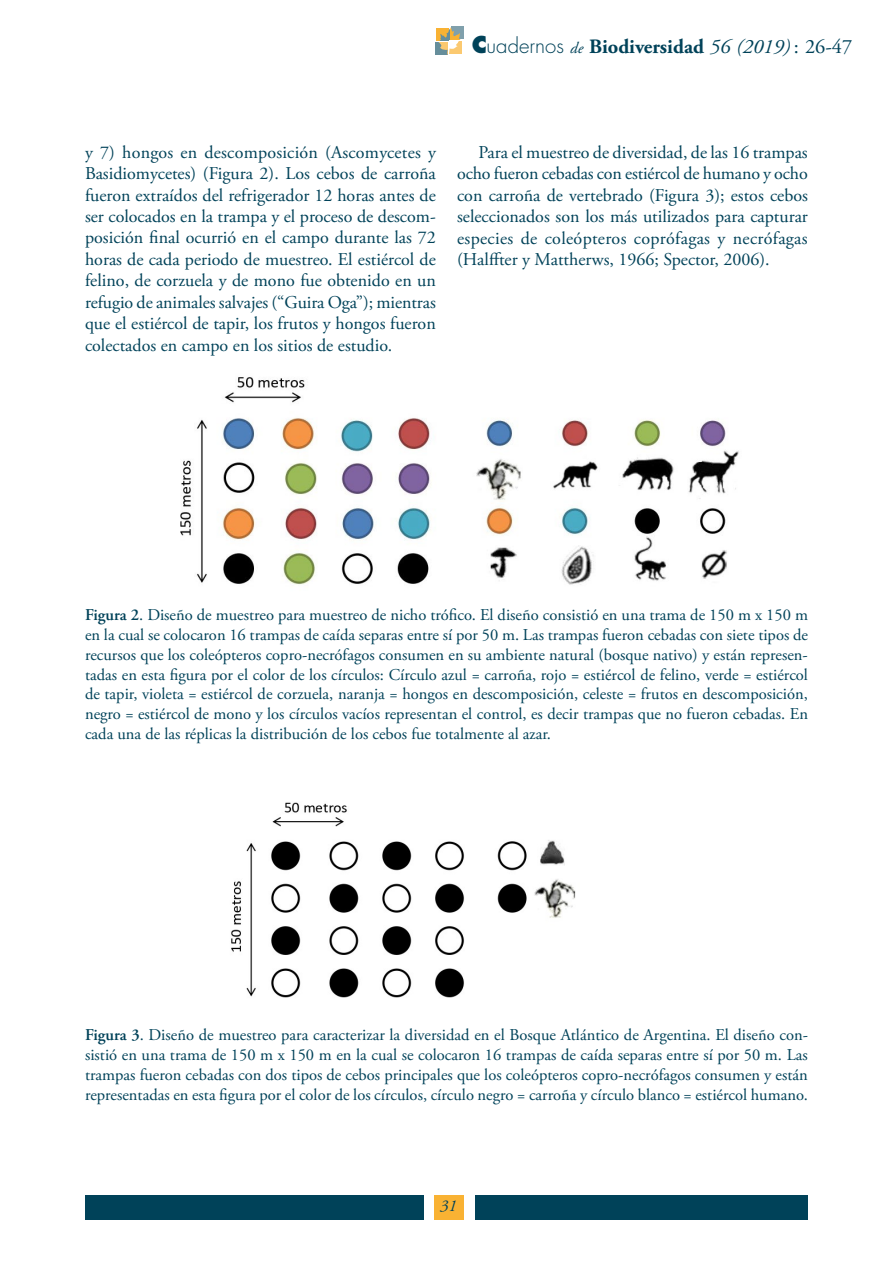
<style>
.page{position:relative;width:893px;height:1263px;background:#fff}
.page>*{position:absolute;margin:0;border:0;box-sizing:border-box;transform-origin:0 0}
.t1{font:700 20.4px "Adobe Garamond Pro";color:#004259}
.t2{font:18px/21.5px "Adobe Garamond Pro";color:#004259;text-align:justify}
.t3{font:16.5px/19.8px "Adobe Garamond Pro";color:#004259;text-align:justify}
.t4{font:italic 16.5px "Adobe Garamond Pro";color:#004259}
.s1{font-family:"Futura";font-weight:800;font-size:22.65px}
.s2{font-family:"Futura";font-weight:300}
.s3{font-weight:400;font-style:italic;font-size:15.9px}
.s4{font-weight:400;font-style:italic}
.s5{font-weight:400}
.s6{font-weight:600}
</style>
<div class="page">
<div style="left:437px;top:28px;width:12px;height:13px;background:#f9b233"></div>
<div style="left:451px;top:27px;width:12px;height:12px;background:#80a0ac"></div>
<div style="left:435px;top:42px;width:13px;height:13px;background:#668e9b"></div>
<div style="left:449px;top:41px;width:13px;height:12px;background:#fbc970"></div>
<svg style="left:438px;top:27px;width:22px;height:28px"></svg>
<div style="left:86px;top:1195px;width:338px;height:25px;background:#004259"></div>
<div style="left:475px;top:1195px;width:333px;height:25px;background:#004259"></div>
<div style="left:435px;top:1195px;width:29px;height:25px;background:#f9b233"></div>
<img style="left:180px;top:377px;width:559px;height:208px">
<img style="left:231px;top:802px;width:345px;height:196px">
<p class="t1" style="left:472px;top:34px;width:382px"><span class="s1">C</span><span class="s2">uadernos</span> <span class="s3">de</span> Biodiversidad <span class="s4">56 (2019)</span> <span class="s5">: 26-47</span></p>
<p class="t2" style="left:85px;top:142px;width:352px">y 7) hongos en descomposición (Ascomycetes y Basidiomycetes) (Figura 2). Los cebos de carroña fueron extraídos del refrigerador 12 horas antes de ser colocados en la trampa y el proceso de descom&shy;posición final ocurrió en el campo durante las 72 horas de cada periodo de muestreo. El estiércol de felino, de corzuela y de mono fue obtenido en un refugio de animales salvajes (“Guira Oga”); mientras que el estiércol de tapir, los frutos y hongos fueron colectados en campo en los sitios de estudio.</p>
<p class="t2" style="left:457px;top:142px;width:352px;text-indent:21px">Para el muestreo de diversidad, de las 16 trampas ocho fueron cebadas con estiércol de humano y ocho con carroña de vertebrado (Figura 3); estos cebos seleccionados son los más utilizados para capturar especies de coleópteros coprófagas y necrófagas (Halffter y Mattherws, 1966; Spector, 2006).</p>
<p class="t3" style="left:85px;top:606px;width:724px"><span class="s6">Figura 2</span>. Diseño de muestreo para muestreo de nicho trófico. El diseño consistió en una trama de 150 m x 150 m en la cual se colocaron 16 trampas de caída separas entre sí por 50 m. Las trampas fueron cebadas con siete tipos de recursos que los coleópteros copro-necrófagos consumen en su ambiente natural (bosque nativo) y están represen&shy;tadas en esta figura por el color de los círculos: Círculo azul = carroña, rojo = estiércol de felino, verde = estiércol de tapir, violeta = estiércol de corzuela, naranja = hongos en descomposición, celeste = frutos en descomposición, negro = estiércol de mono y los círculos vacíos representan el control, es decir trampas que no fueron cebadas. En cada una de las réplicas la distribución de los cebos fue totalmente al azar.</p>
<p class="t3" style="left:85px;top:1026px;width:724px"><span class="s6">Figura 3</span>. Diseño de muestreo para caracterizar la diversidad en el Bosque Atlántico de Argentina. El diseño con&shy;sistió en una trama de 150 m x 150 m en la cual se colocaron 16 trampas de caída separas entre sí por 50 m. Las trampas fueron cebadas con dos tipos de cebos principales que los coleópteros copro-necrófagos consumen y están representadas en esta figura por el color de los círculos, círculo negro = carroña y círculo blanco = estiércol humano.</p>
<p class="t4" style="left:440px;top:1195px;width:18px">31</p>
</div>
